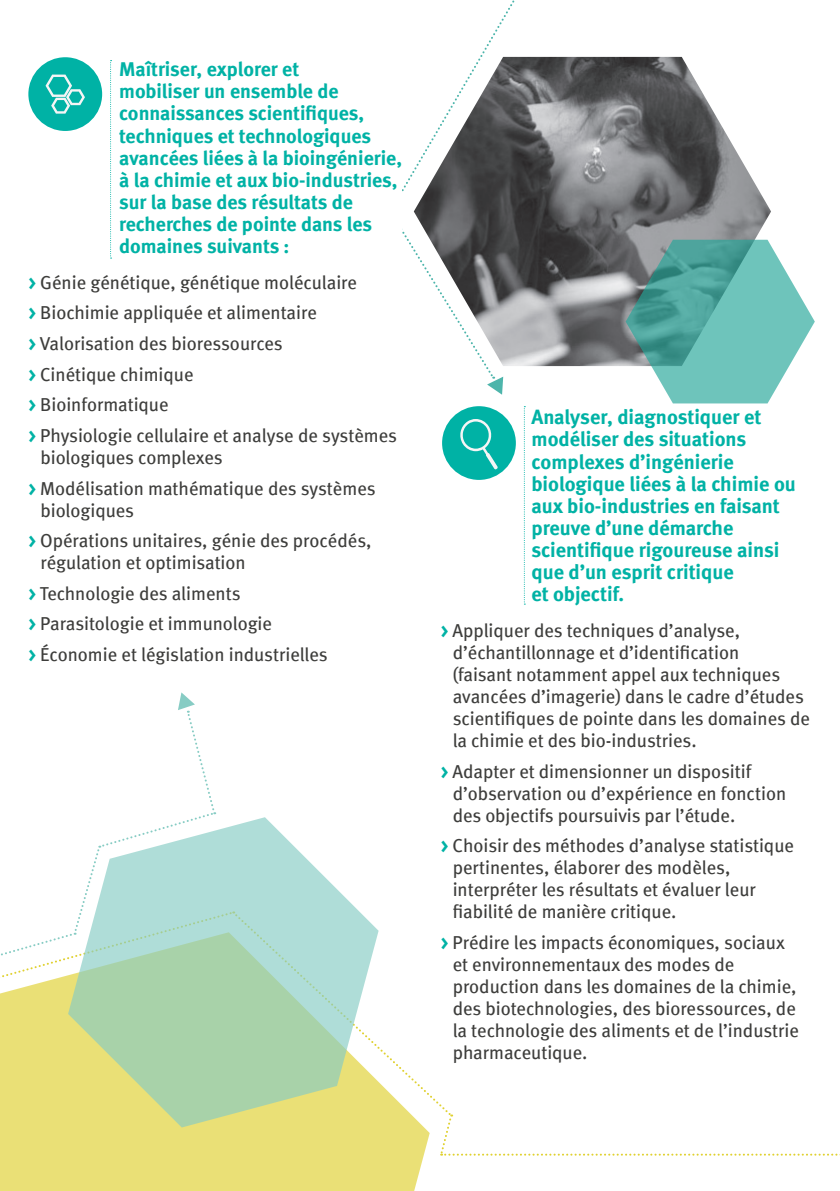
<style>
.page{position:relative;width:840px;height:1191px;background:#fff}
.page>*{position:absolute;margin:0;border:0;box-sizing:border-box;transform-origin:0 0}
.t1{font:20.4px/22px "Meta Bold LF";color:#00b2a5}
.t2{font:20px/22.2px "Meta Bold LF";color:#00b2a5}
.t3{font:18.8px/22px "Meta Book LF";color:#3d3d3b}
.s1{font-family:"Meta Bold LF";color:#00b2a5}
</style>
<div class="page">
<div style="left:0;top:990px;width:429px;height:201px;background:#eae076"></div>
<img style="left:524px;top:57px;width:246px;height:309px">
<svg style="left:625px;top:240px;width:189px;height:163px"></svg>
<svg style="left:378px;top:930px;width:73px;height:187px"></svg>
<svg style="left:439px;top:1114px;width:401px;height:41px"></svg>
<svg style="left:68px;top:817px;width:310px;height:310px;background:#bfdcb6"></svg>
<svg style="left:402px;top:0;width:122px;height:395px"></svg>
<div style="left:28px;top:57px;width:74px;height:74px;background:#00b2a5;border-radius:50%"></div>
<svg style="left:45px;top:75px;width:40px;height:39px"></svg>
<svg style="left:110px;top:60px;width:1px;height:198px"></svg>
<div style="left:440px;top:405px;width:373px;height:667px;background:#fff"></div>
<svg style="left:523px;top:406px;width:3px;height:198px"></svg>
<div style="left:442px;top:406px;width:73px;height:74px;background:#00b2a5;border-radius:50%"></div>
<svg style="left:460px;top:419px;width:37px;height:50px"></svg>
<svg style="left:0;top:692px;width:234px;height:298px"></svg>
<p class="t2" style="left:119px;top:58px;width:284px">Maîtriser, explorer et<br>mobiliser un ensemble de connaissances scientifiques, techniques et technologiques avancées liées à la bioingénierie, à la chimie et aux bio-industries, sur la base des résultats de recherches de pointe dans les domaines suivants :</p>
<p class="t3" style="left:28px;top:271px;width:330px"><span class="s1">&gt;</span> Génie génétique, génétique moléculaire</p>
<p class="t3" style="left:28px;top:302px;width:290px"><span class="s1">&gt;</span> Biochimie appliquée et alimentaire</p>
<p class="t3" style="left:28px;top:332px;width:256px"><span class="s1">&gt;</span> Valorisation des bioressources</p>
<p class="t3" style="left:28px;top:363px;width:166px"><span class="s1">&gt;</span> Cinétique chimique</p>
<p class="t3" style="left:28px;top:393px;width:142px"><span class="s1">&gt;</span> Bioinformatique</p>
<p class="t3" style="left:40px;top:424px;width:358px;text-indent:-12px"><span class="s1">&gt;</span> Physiologie cellulaire et analyse de systèmes biologiques complexes</p>
<p class="t3" style="left:40px;top:477px;width:336px;text-indent:-12px"><span class="s1">&gt;</span> Modélisation mathématique des systèmes biologiques</p>
<p class="t3" style="left:40px;top:529px;width:332px;text-indent:-12px"><span class="s1">&gt;</span> Opérations unitaires, génie des procédés, régulation et optimisation</p>
<p class="t3" style="left:28px;top:582px;width:214px"><span class="s1">&gt;</span> Technologie des aliments</p>
<p class="t3" style="left:28px;top:612px;width:245px"><span class="s1">&gt;</span> Parasitologie et immunologie</p>
<p class="t3" style="left:28px;top:643px;width:301px"><span class="s1">&gt;</span> Économie et législation industrielles</p>
<p class="t1" style="left:531px;top:406px;width:266px">Analyser, diagnostiquer et modéliser des situations complexes d’ingénierie biologique liées à la chimie ou aux bio-industries en faisant preuve d’une démarche scientifique rigoureuse ainsi que d’un esprit critique<br>et objectif.</p>
<p class="t3" style="left:452px;top:619px;width:358px;text-indent:-12px"><span class="s1">&gt;</span> Appliquer des techniques d’analyse, d’échantillonnage et d’identification<br>(faisant notamment appel aux techniques avancées d’imagerie) dans le cadre d’études scientifiques de pointe dans les domaines de la chimie et des bio-industries.</p>
<p class="t3" style="left:452px;top:759px;width:335px;text-indent:-12px"><span class="s1">&gt;</span> Adapter et dimensionner un dispositif d’observation ou d’expérience en fonction des objectifs poursuivis par l’étude.</p>
<p class="t3" style="left:452px;top:834px;width:342px;text-indent:-12px"><span class="s1">&gt;</span> Choisir des méthodes d’analyse statistique pertinentes, élaborer des modèles, interpréter les résultats et évaluer leur fiabilité de manière critique.</p>
<p class="t3" style="left:452px;top:931px;width:347px;text-indent:-12px"><span class="s1">&gt;</span> Prédire les impacts économiques, sociaux et environnementaux des modes de production dans les domaines de la chimie, des biotechnologies, des bioressources, de la technologie des aliments et de l’industrie pharmaceutique.</p>
</div>
